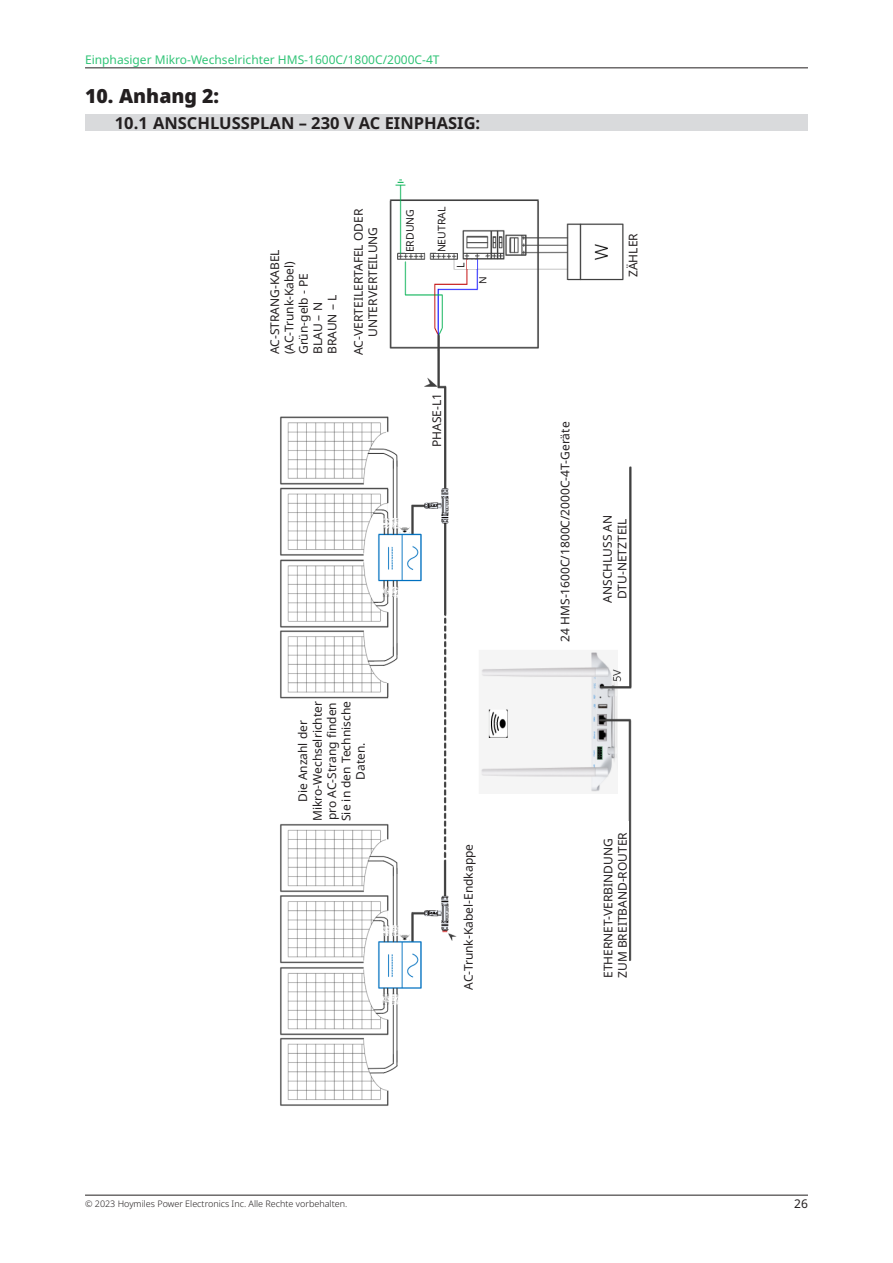
<style>
.page{position:relative;width:893px;height:1263px;background:#fff}
.page>*{position:absolute;margin:0;border:0;box-sizing:border-box;transform-origin:0 0}
.t1{font:900 19.5px "Noto Sans";color:#231f20}
.t2{font:700 16.5px "Noto Sans";color:#231f20}
.Body_9pt{font:12px/14.4px "Noto Sans";color:#231f20}
.t3{font:12px "Noto Sans";color:#31c477}
.Body_9pt-2{font:10.5px "Noto Sans";color:#231f20}
.Body_9pt-3{font:10.05px "Noto Sans";color:#231f20}
.t4{font:300 9px "Noto Sans";color:#231f20}
</style>
<div class="page">
<hr style="left:85px;top:1195px;width:723px;height:1px;background:#231f20">
<hr style="left:85px;top:68px;width:723px;height:1px;background:#231f20">
<img style="left:280px;top:179px;width:352px;height:927px">
<div style="left:85px;top:115px;width:723px;height:16px;background:#d9dadc"></div>
<div style="left:627px;top:203px;width:32px;height:105px;background:#fff"></div>
<div style="left:269px;top:158px;width:83px;height:196px;background:#fff"></div>
<div style="left:352px;top:189px;width:34px;height:186px;background:#fff"></div>
<div style="left:405px;top:203px;width:18px;height:49px;background:#fff"></div>
<div style="left:436px;top:203px;width:23px;height:49px;background:#fff"></div>
<div style="left:405px;top:393px;width:38px;height:90px;background:#fff"></div>
<div style="left:597px;top:476px;width:31px;height:165px;background:#fff"></div>
<div style="left:276px;top:701px;width:111px;height:120px;background:#fff"></div>
<div style="left:463px;top:838px;width:83px;height:158px;background:#fff"></div>
<div style="left:552px;top:821px;width:76px;height:157px;background:#fff"></div>
<div style="left:559px;top:417px;width:18px;height:229px;background:#fff"></div>
<div style="left:456px;top:260px;width:10px;height:8px;background:#fff"></div>
<div style="left:468px;top:260px;width:9px;height:8px;background:#fff"></div>
<div style="left:478px;top:276px;width:10px;height:8px;background:#fff"></div>
<p class="t3" style="left:85px;top:51px;width:356px">Einphasiger Mikro-Wechselrichter HMS-1600C/1800C/2000C-4T</p>
<p class="t1" style="left:85px;top:81px;width:136px">10. Anhang 2:</p>
<p class="t2" style="left:115px;top:111px;width:367px">10.1 ANSCHLUSSPLAN – 230 V AC EINPHASIG:</p>
<p class="Body_9pt" style="left:268px;top:354px;width:106px;rotate:-90deg">AC-STRANG-KABEL (AC-Trunk-Kabel)</p>
<p class="Body_9pt" style="left:297px;top:354px;width:83px;rotate:-90deg">Grün-gelb - PE</p>
<p class="Body_9pt" style="left:311px;top:354px;width:53px;rotate:-90deg">BLAU – N</p>
<p class="Body_9pt" style="left:325px;top:354px;width:61px;rotate:-90deg">BRAUN – L</p>
<p class="Body_9pt" style="left:352px;top:355px;width:148px;text-align:center;rotate:-90deg">AC-VERTEILERTAFEL ODER<br>UNTERVERTEILUNG</p>
<p class="Body_9pt-2" style="left:403px;top:252px;width:45px;rotate:-90deg">ERDUNG</p>
<p class="Body_9pt-2" style="left:434px;top:252px;width:48px;rotate:-90deg">NEUTRAL</p>
<p class="Body_9pt-2" style="left:453px;top:268px;width:7px;rotate:-90deg">L</p>
<p class="Body_9pt-3" style="left:476px;top:284px;width:9px;rotate:-90deg">N</p>
<p class="Body_9pt" style="left:430px;top:447px;width:56px;rotate:-90deg">PHASE-L1</p>
<p class="Body_9pt" style="left:296px;top:821px;width:121px;text-align:center;rotate:-90deg">Die Anzahl der<br>Mikro-Wechselrichter pro AC-Strang finden<br>Sie in den Technische<br>Daten.</p>
<p class="Body_9pt" style="left:462px;top:990px;width:147px;rotate:-90deg">AC-Trunk-Kabel-Endkappe</p>
<p class="Body_9pt" style="left:626px;top:277px;width:45px;rotate:-90deg">ZÄHLER</p>
<p class="Body_9pt" style="left:558px;top:642px;width:221px;rotate:-90deg">24 HMS-1600C/1800C/2000C-4T-Geräte</p>
<p class="Body_9pt" style="left:601px;top:603px;width:89px;rotate:-90deg">ANSCHLUSS AN<br>DTU-NETZTEIL</p>
<p class="Body_9pt" style="left:601px;top:978px;width:147px;rotate:-90deg">ETHERNET-VERBINDUNG<br>ZUM BREITBAND-ROUTER</p>
<p class="t4" style="left:85px;top:1197px;width:264px">© 2023 Hoymiles Power Electronics Inc. Alle Rechte vorbehalten.</p>
<p class="Body_9pt" style="left:794px;top:1197px;width:15px">26</p>
</div>
